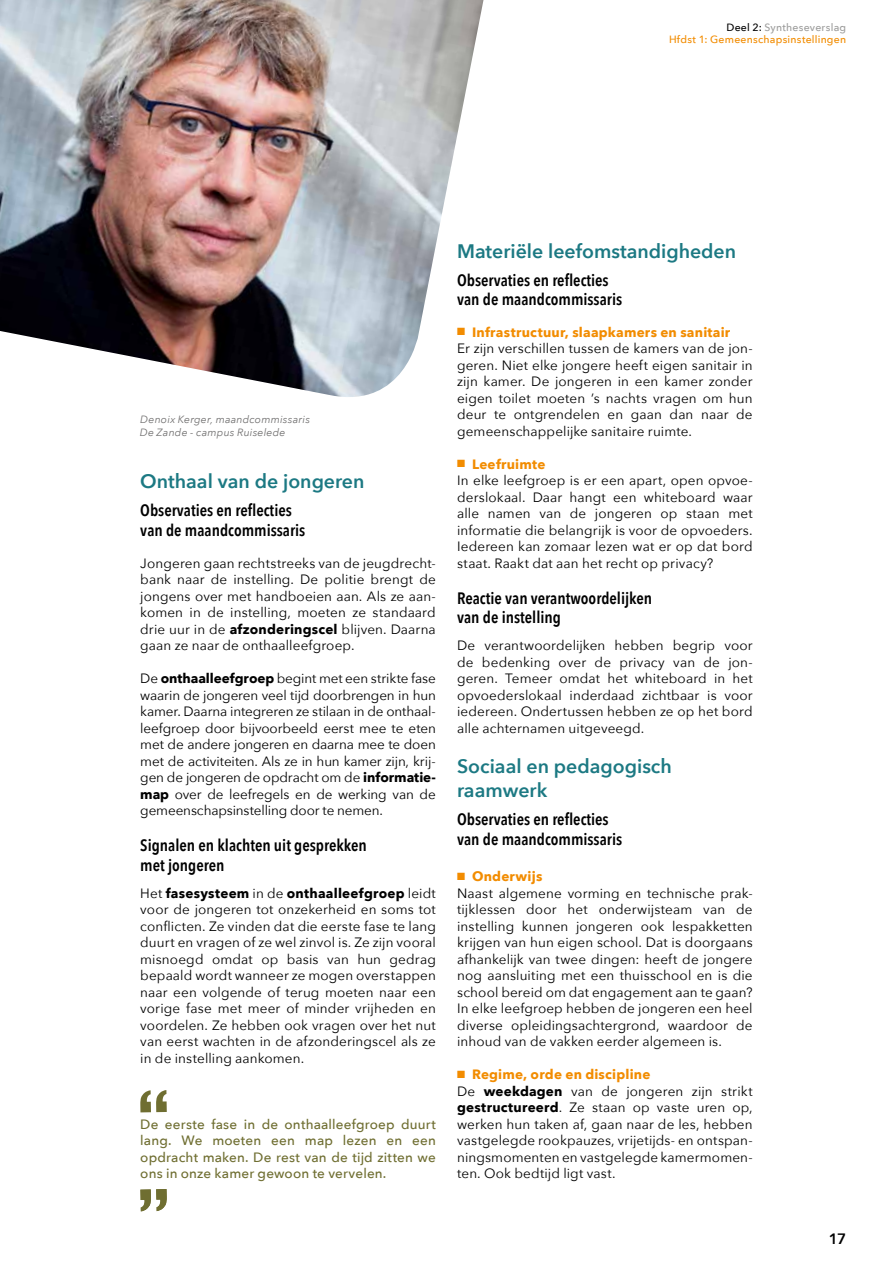
<style>
.page{position:relative;width:893px;height:1263px;background:#fff}
.page>*{position:absolute;margin:0;border:0;box-sizing:border-box;transform-origin:0 0}
.t1{font:600 19.5px/24px "Avenir Next";color:#1c7983}
.t2{font:600 16.5px/19.5px "Avenir Next Condensed";color:#000}
.t3{font:600 15px "Avenir Next";color:#000}
.t4{font:13.5px/16.5px "Avenir Next";letter-spacing:.01em;color:#000;text-align:justify}
.t5{font:500 13.5px/16.5px "Avenir Next";letter-spacing:.01em;color:#6f6e31;text-align:justify}
.t6{font:500 10.5px/12.6px "Avenir Next";letter-spacing:.02em;color:#f28c00;text-align:right}
.t7{font:italic 10.5px/12.6px "Avenir Next";letter-spacing:.02em;color:#706f6f}
.s1{color:#000}
.s2{color:#9d9d9c}
.s3{font-weight:700}
.s4{color:#f28c00}
.s5{font-weight:700;color:#f28c00}
</style>
<div class="page">
<svg style="left:140px;top:1090px;width:27px;height:22px"></svg>
<svg style="left:140px;top:1189px;width:27px;height:22px"></svg>
<img style="left:0;top:0;width:483px;height:397px">
<p class="t6" style="left:669px;top:20px;width:179px"><span class="s1">Deel 2:</span> <span class="s2">Syntheseverslag<br></span>Hfdst 1: Gemeenschapsinstellingen</p>
<p class="t7" style="left:140px;top:413px;width:172px">Denoix Kerger, maandcommissaris<br>De Zande - campus Ruiselede</p>
<h1 class="t1" style="left:140px;top:469px;width:226px">Onthaal van de jongeren</h1>
<p class="t2" style="left:140px;top:500px;width:167px">Observaties en reflecties van de maandcommissaris</p>
<p class="t4" style="left:140px;top:554px;width:297px">Jongeren gaan rechtstreeks van de jeugdrecht&shy;bank naar de instelling. De politie brengt de jongens over met handboeien aan. Als ze aan&shy;komen in de instelling, moeten ze standaard drie uur in de <span class="s3">afzonderingscel</span> blijven. Daarna gaan ze naar de onthaalleefgroep.</p>
<p class="t4" style="left:140px;top:670px;width:297px">De <span class="s3">onthaalleefgroep</span> begint met een strikte fase waarin de jongeren veel tijd doorbrengen in hun kamer. Daarna integreren ze stilaan in de onthaal&shy;leefgroep door bijvoorbeeld eerst mee te eten met de andere jongeren en daarna mee te doen met de activiteiten. Als ze in hun kamer zijn, krij&shy;gen de jongeren de opdracht om de <span class="s3">informatie&shy;map</span> over de leefregels en de werking van de gemeenschapsinstelling door te nemen.</p>
<p class="t2" style="left:140px;top:835px;width:228px">Signalen en klachten uit gesprekken met jongeren</p>
<p class="t4" style="left:140px;top:884px;width:297px">Het <span class="s3">fasesysteem</span> in de <span class="s3">onthaalleefgroep</span> leidt voor de jongeren tot onzekerheid en soms tot conflicten. Ze vinden dat die eerste fase te lang duurt en vragen of ze wel zinvol is. Ze zijn vooral misnoegd omdat op basis van hun gedrag bepaald wordt wanneer ze mogen overstappen naar een volgende of terug moeten naar een vorige fase met meer of minder vrijheden en voordelen. Ze hebben ook vragen over het nut van eerst wachten in de afzonderingscel als ze in de instelling aankomen.</p>
<p class="t5" style="left:140px;top:1115px;width:297px">De eerste fase in de onthaalleefgroep duurt lang. We moeten een map lezen en een opdracht maken. De rest van de tijd zitten we ons in onze kamer gewoon te vervelen.</p>
<h1 class="t1" style="left:457px;top:238px;width:281px">Materiële leefomstandigheden</h1>
<p class="t2" style="left:457px;top:270px;width:167px">Observaties en reflecties van de maandcommissaris</p>
<p class="t4" style="left:457px;top:323px;width:297px;text-align:left"><span class="s4">■</span> <span class="s5">Infrastructuur, slaapkamers en sanitair<br></span>Er zijn verschillen tussen de kamers van de jon&shy;geren. Niet elke jongere heeft eigen sanitair in zijn kamer. De jongeren in een kamer zonder eigen toilet moeten ’s nachts vragen om hun deur te ontgrendelen en gaan dan naar de gemeenschappelijke sanitaire ruimte.</p>
<p class="t4" style="left:457px;top:455px;width:297px;text-align:left"><span class="s4">■</span> <span class="s5">Leefruimte<br></span>In elke leefgroep is er een apart, open opvoe&shy;derslokaal. Daar hangt een whiteboard waar alle namen van de jongeren op staan met informatie die belangrijk is voor de opvoeders.<br>Iedereen kan zomaar lezen wat er op dat bord staat. Raakt dat aan het recht op privacy?</p>
<p class="t2" style="left:457px;top:588px;width:197px">Reactie van verantwoordelijken van de instelling</p>
<p class="t4" style="left:457px;top:637px;width:297px">De verantwoordelijken hebben begrip voor de bedenking over de privacy van de jon&shy;geren. Temeer omdat het whiteboard in het opvoederslokaal inderdaad zichtbaar is voor iedereen. Ondertussen hebben ze op het bord alle achternamen uitgeveegd.</p>
<h1 class="t1" style="left:457px;top:754px;width:216px">Sociaal en pedagogisch raamwerk</h1>
<p class="t2" style="left:457px;top:809px;width:167px">Observaties en reflecties van de maandcommissaris</p>
<p class="t4" style="left:457px;top:868px;width:297px;text-align:left"><span class="s4">■</span> <span class="s5">Onderwijs<br></span>Naast algemene vorming en technische prak&shy;tijklessen door het onderwijsteam van de instelling kunnen jongeren ook lespakketten krijgen van hun eigen school. Dat is doorgaans afhankelijk van twee dingen: heeft de jongere nog aansluiting met een thuisschool en is die school bereid om dat engagement aan te gaan?<br>In elke leefgroep hebben de jongeren een heel diverse opleidingsachtergrond, waardoor de inhoud van de vakken eerder algemeen is.</p>
<p class="t4" style="left:457px;top:1066px;width:297px;text-align:left"><span class="s4">■</span> <span class="s5">Regime, orde en discipline<br></span>De <span class="s3">weekdagen</span> van de jongeren zijn strikt <span class="s3">gestructureerd</span>. Ze staan op vaste uren op, werken hun taken af, gaan naar de les, hebben vastgelegde rookpauzes, vrijetijds- en ontspan&shy;ningsmomenten en vastgelegde kamermomen&shy;ten. Ook bedtijd ligt vast.</p>
<p class="t3" style="left:829px;top:1226px;width:19px">17</p>
</div>
